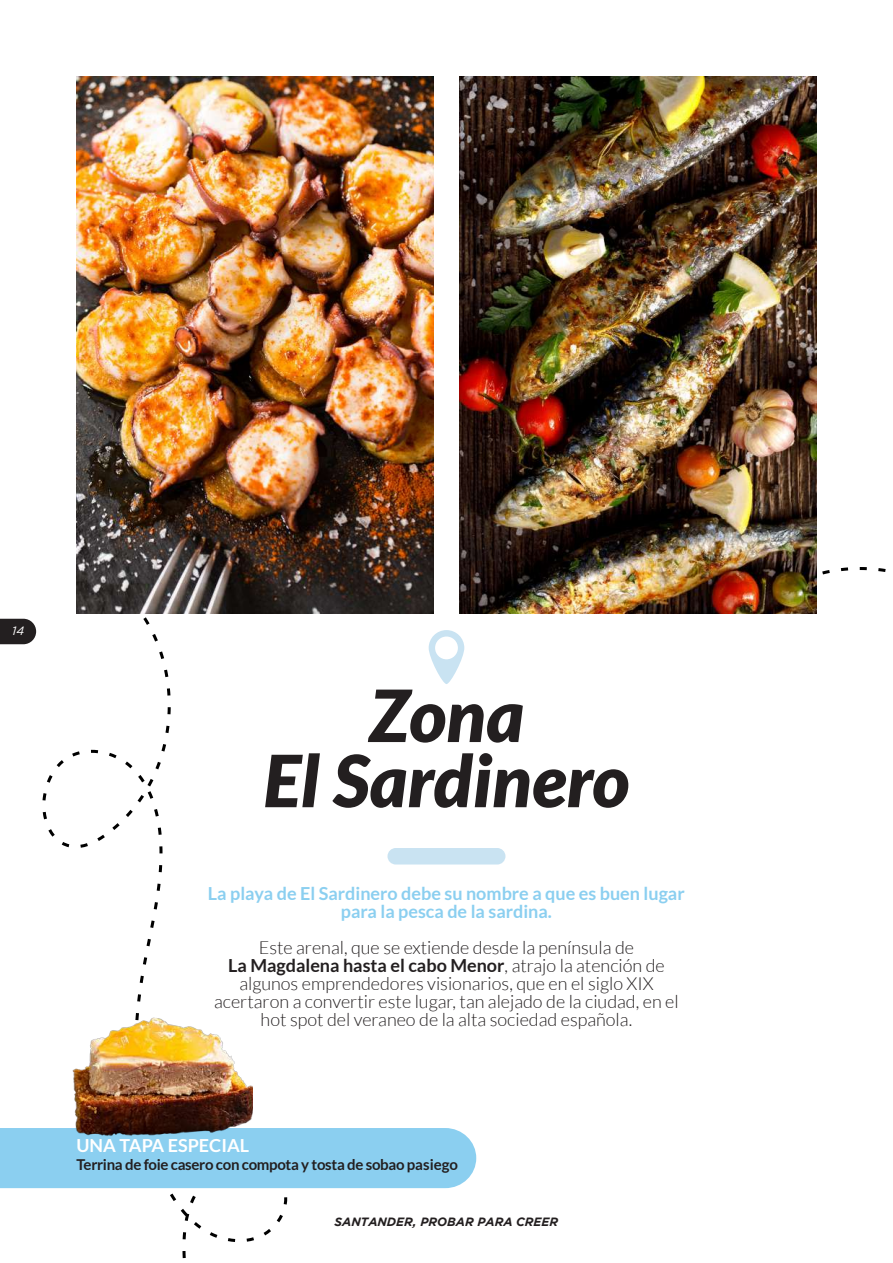
<style>
.page{position:relative;width:893px;height:1263px;background:#fff}
.page>*{position:absolute;margin:0;border:0;box-sizing:border-box;transform-origin:0 0}
.t1{font:italic 900 72px/65.1px "Lato";color:#231f20;text-align:center}
.t2{font:300 18px/18px "Lato";color:#231f20;text-align:center}
.t3{font:700 18px/18px "Lato";color:#8bcff0;text-align:center}
.t4{font:700 18px "Lato";color:#fff}
.t5{font:700 15px "Lato";letter-spacing:-.02em;color:#231f20}
.t6{font:italic 700 12px "Gotham";color:#231f20}
.t7{font:italic 12px "Gotham";color:#fff}
.s1{font-weight:700}
</style>
<div class="page">
<svg style="left:0;top:619px;width:36px;height:25px"></svg>
<svg style="left:822px;top:567px;width:64px;height:8px"></svg>
<svg style="left:43px;top:617px;width:276px;height:642px"></svg>
<img style="left:77px;top:77px;width:357px;height:537px">
<img style="left:459px;top:77px;width:357px;height:537px">
<div style="left:387px;top:848px;width:118px;height:16px;background:#c9e3f2;border-radius:8px"></div>
<svg style="left:429px;top:630px;width:35px;height:54px"></svg>
<div style="left:0;top:1128px;width:476px;height:60px;background:#8bcff0"></div>
<img style="left:36px;top:1002px;width:217px;height:139px">
<p class="t7" style="left:12px;top:624px;width:14px">14</p>
<h1 class="t1" style="left:264px;top:684px;width:367px">Zona<br>El Sardinero</h1>
<p class="t3" style="left:208px;top:884px;width:478px">La playa de El Sardinero debe su nombre a que es buen lugar para la pesca de la sardina.</p>
<p class="t2" style="left:214px;top:939px;width:466px">Este arenal, que se extiende desde la península de<br><span class="s1">La Magdalena hasta el cabo Menor</span>, atrajo la atención de algunos emprendedores visionarios, que en el siglo XIX acertaron a convertir este lugar, tan alejado de la ciudad, en el hot spot del veraneo de la alta sociedad española.</p>
<p class="t4" style="left:77px;top:1135px;width:174px">UNA TAPA ESPECIAL</p>
<p class="t5" style="left:77px;top:1156px;width:383px">Terrina de foie casero con compota y tosta de sobao pasiego</p>
<p class="t6" style="left:335px;top:1215px;width:225px">SANTANDER, PROBAR PARA CREER</p>
</div>
